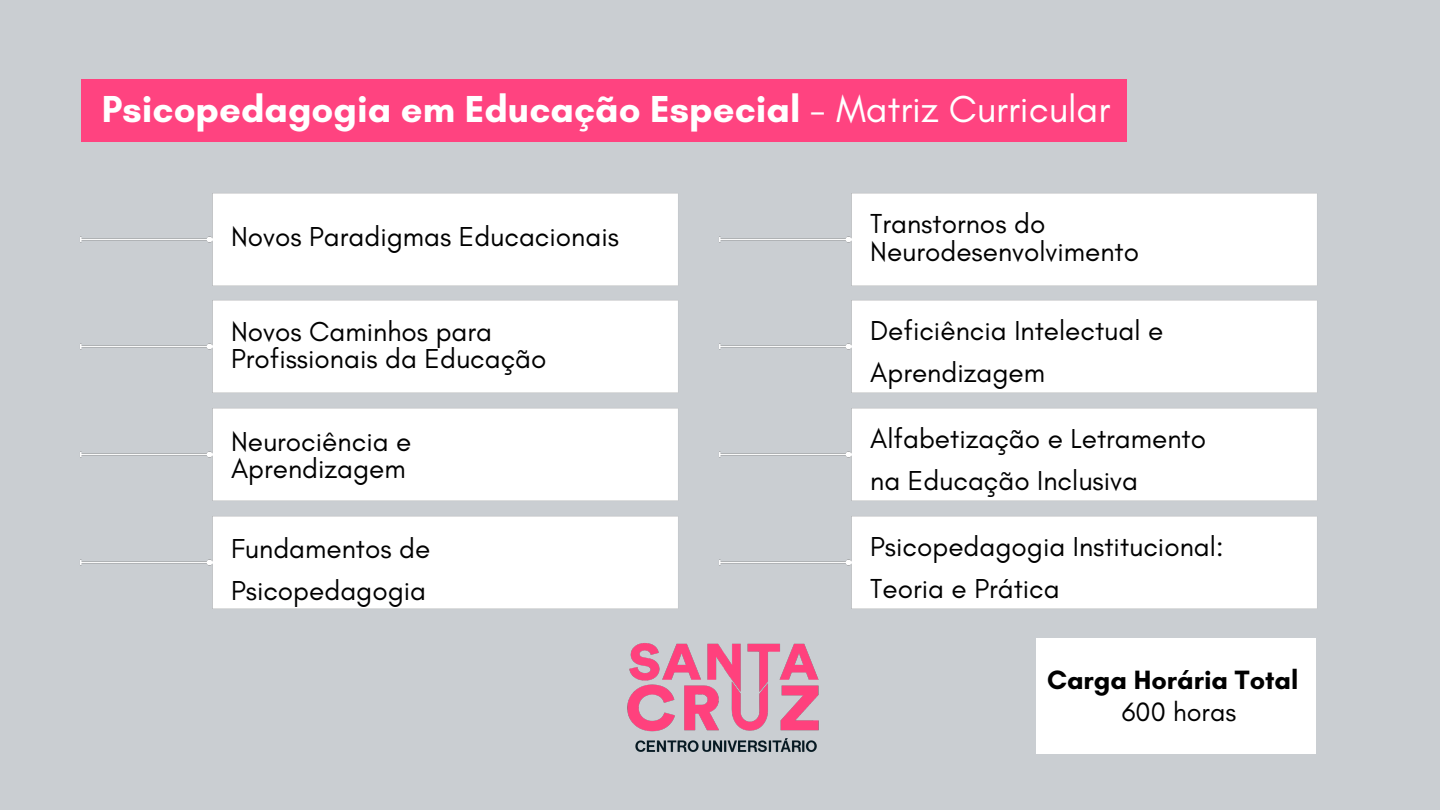
<style>
.page{position:relative;width:1440px;height:810px;background:#caced2}
.page>*{position:absolute;margin:0;border:0;box-sizing:border-box;transform-origin:0 0}
.t1{font:700 38.3px "Glacial Indifference";color:#fff}
.t2{font:27.9px/27.8px "Glacial Indifference";color:#000}
.t3{font:700 27px "Glacial Indifference";color:#000}
.t4{font:27px "Glacial Indifference";color:#000}
.s1{font-weight:400}
</style>
<div class="page">
<img style="left:80px;top:193px;width:598px;height:93px">
<img style="left:80px;top:300px;width:598px;height:93px">
<img style="left:80px;top:408px;width:598px;height:93px">
<img style="left:80px;top:516px;width:598px;height:93px">
<img style="left:627px;top:643px;width:192px;height:109px">
<div style="left:81px;top:80px;width:1045px;height:62px;background:#ff4380"></div>
<img style="left:719px;top:193px;width:598px;height:93px">
<img style="left:719px;top:300px;width:598px;height:93px">
<img style="left:719px;top:408px;width:598px;height:93px">
<img style="left:719px;top:516px;width:598px;height:93px">
<div style="left:1037px;top:638px;width:279px;height:116px;background:#fff"></div>
<p class="t1" style="left:102px;top:86px;width:1010px">Psicopedagogia em Educação Especial <span class="s1">- Matriz Curricular</span></p>
<p class="t2" style="left:231px;top:223px;width:389px">Novos Paradigmas Educacionais</p>
<p class="t2" style="left:231px;top:317px;width:317px">Novos Caminhos para<br>Profissionais da Educação</p>
<p class="t2" style="left:231px;top:427px;width:182px">Neurociência e<br>Aprendizagem</p>
<p class="t2" style="left:231px;top:535px;width:201px">Fundamentos de</p>
<p class="t2" style="left:231px;top:577px;width:197px">Psicopedagogia</p>
<p class="t2" style="left:870px;top:209px;width:271px">Transtornos do<br>Neurodesenvolvimento</p>
<p class="t2" style="left:870px;top:317px;width:295px">Deficiência Intelectual e</p>
<p class="t2" style="left:870px;top:359px;width:176px">Aprendizagem</p>
<p class="t2" style="left:870px;top:425px;width:337px">Alfabetização e Letramento</p>
<p class="t2" style="left:870px;top:467px;width:269px">na Educação Inclusiva</p>
<p class="t2" style="left:870px;top:532px;width:355px">Psicopedagogia Institucional:</p>
<p class="t2" style="left:870px;top:574px;width:191px">Teoria e Prática</p>
<p class="t3" style="left:1047px;top:664px;width:253px">Carga Horária Total</p>
<p class="t4" style="left:1122px;top:696px;width:116px">600 horas</p>
</div>
